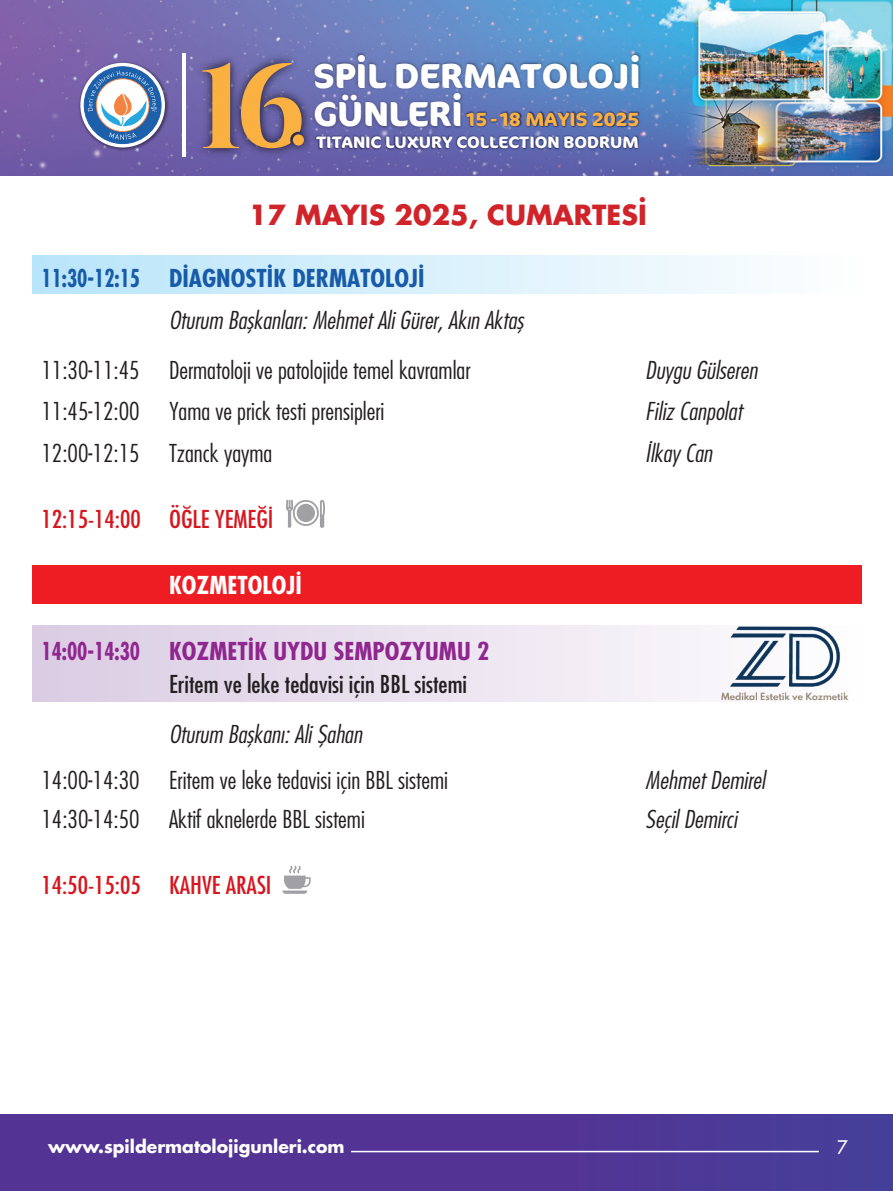
<style>
.page{position:relative;width:893px;height:1191px;background:#fff}
.page>*{position:absolute;margin:0;border:0;box-sizing:border-box;transform-origin:0 0}
.t1{font:700 34.8px/38.4px "Cocon";color:#fff}
.t2{font:27px "Futura Bold Tr";color:#d1232a}
.t3{font:24px "Futura Cond Light Tr";color:#231f20;scale:1.05 1}
.t4{font:24px "Futura Cond Light Ita Tr";color:#231f20;scale:1.05 1}
.t5{font:24px "Futura Cond Nr Tr";color:#d7171f;scale:1.05 1}
.t6{font:24px "Futura Cond Bold Tr";color:#90268f;scale:.87 1}
.t7{font:24px "Futura Cond Nr Tr";color:#231f20;scale:1.05 1}
.t8{font:24px "Futura Cond Bold Tr";color:#175ba9;scale:.87 1}
.t9{font:24px "Futura Cond Bold Tr";color:#fff;scale:1.05 1}
.t10{font:700 19.2px "Cocon";color:#fbb042}
.t11{font:18.3px "Futura Normal Tr";color:#fff}
.t12{font:17.4px "Futura Bold Tr";color:#fff}
.t13{font:700 16.5px "Cocon";color:#fff}
</style>
<div class="page">
<img style="left:0;top:0;width:893px;height:176px">
<div style="left:0;top:1115px;width:893px;height:76px;background:#533494"></div>
<hr style="left:182px;top:53px;width:3px;height:104px;background:#fff">
<img style="left:78px;top:60px;width:92px;height:93px">
<svg style="left:80px;top:63px;width:85px;height:84px"></svg>
<div style="left:84px;top:67px;width:77px;height:77px;background:#1c60ab;border-radius:50%"></div>
<div style="left:84px;top:66px;width:77px;height:78px;border:1px solid #1c60ab;border-radius:50%"></div>
<svg style="left:88px;top:71px;width:69px;height:69px"></svg>
<img style="left:318px;top:51px;width:328px;height:90px">
<img style="left:189px;top:49px;width:129px;height:113px">
<svg style="left:202px;top:61px;width:100px;height:87px;background:#a37f6f"></svg>
<div style="left:293px;top:134px;width:11px;height:11px;background:#fbb042;border-radius:50%"></div>
<img style="left:314px;top:132px;width:329px;height:24px">
<img style="left:464px;top:107px;width:179px;height:28px">
<hr style="left:351px;top:1150px;width:468px;height:2px;background:#fff">
<svg style="left:32px;top:625px;width:667px;height:77px;background:#e8e0ed"></svg>
<div style="left:32px;top:566px;width:829px;height:38px;background:#ee1d23"></div>
<div style="left:32px;top:255px;width:829px;height:38px;background:linear-gradient(to right,#b8e4fa,#fefefe)"></div>
<svg style="left:286px;top:500px;width:39px;height:28px"></svg>
<svg style="left:282px;top:865px;width:29px;height:28px"></svg>
<img style="left:721px;top:626px;width:128px;height:75px">
<h1 class="t1" style="left:313px;top:57px;width:329px">SPİL DERMATOLOJİ<br>GÜNLERİ</h1>
<p class="t13" style="left:316px;top:132px;width:324px">TITANIC LUXURY COLLECTION BODRUM</p>
<p class="t10" style="left:466px;top:107px;width:174px">15- 18 MAYIS 2025</p>
<p class="t2" style="left:249px;top:196px;width:399px">17 MAYIS 2025, CUMARTESİ</p>
<p class="t8" style="left:41px;top:263px;width:442px">11:30-12:15 DİAGNOSTİK DERMATOLOJİ</p>
<p class="t4" style="left:169px;top:305px;width:339px">Oturum Başkanları: Mehmet Ali Gürer, Akın Aktaş</p>
<p class="t3" style="left:41px;top:355px;width:410px">11:30-11:45 Dermatoloji ve patolojide temel kavramlar</p>
<p class="t4" style="left:645px;top:355px;width:108px">Duygu Gülseren</p>
<p class="t3" style="left:41px;top:396px;width:328px">11:45-12:00 Yama ve prick testi prensipleri</p>
<p class="t4" style="left:645px;top:396px;width:94px">Filiz Canpolat</p>
<p class="t3" style="left:41px;top:438px;width:221px">12:00-12:15 Tzanck yayma</p>
<p class="t4" style="left:645px;top:438px;width:65px">İlkay Can</p>
<p class="t5" style="left:41px;top:504px;width:223px">12:15-14:00 ÖĞLE YEMEĞİ</p>
<p class="t9" style="left:169px;top:569px;width:128px">KOZMETOLOJİ</p>
<p class="t6" style="left:41px;top:635px;width:516px">14:00-14:30 KOZMETİK UYDU SEMPOZYUMU 2</p>
<p class="t7" style="left:169px;top:669px;width:285px">Eritem ve leke tedavisi için BBL sistemi</p>
<p class="t4" style="left:169px;top:719px;width:185px">Oturum Başkanı: Ali Şahan</p>
<p class="t3" style="left:41px;top:765px;width:389px">14:00-14:30 Eritem ve leke tedavisi için BBL sistemi</p>
<p class="t4" style="left:645px;top:765px;width:116px">Mehmet Demirel</p>
<p class="t3" style="left:41px;top:804px;width:310px">14:30-14:50 Aktif aknelerde BBL sistemi</p>
<p class="t4" style="left:645px;top:804px;width:89px">Seçil Demirci</p>
<p class="t5" style="left:41px;top:870px;width:221px">14:50-15:05 KAHVE ARASI</p>
<p class="t12" style="left:48px;top:1133px;width:298px">www.spildermatolojigunleri.com</p>
<p class="t11" style="left:837px;top:1135px;width:12px">7</p>
</div>
